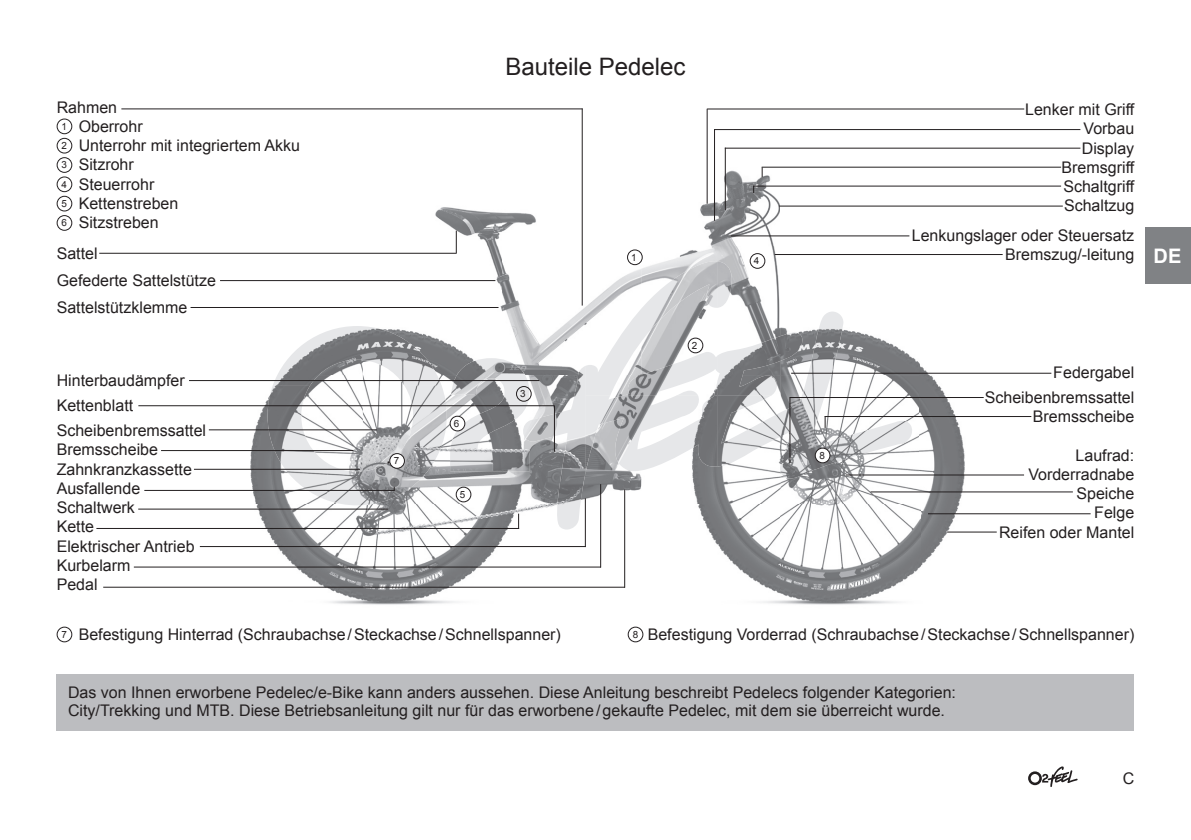
<style>
.page{position:relative;width:1191px;height:840px;background:#fff}
.page>*{position:absolute;margin:0;border:0;box-sizing:border-box;transform-origin:0 0}
.t1{font:24px "Arial";color:#231f20}
.t2{font:700 20px "Arial";color:#fff}
.t3{font:16px/19.2px "Arial";color:#231f20}
.t4{font:9.8px "Arial";color:#231f20}
</style>
<div class="page">
<div style="left:1145px;top:227px;width:46px;height:56px;background:#808285"></div>
<svg style="left:1028px;top:766px;width:50px;height:20px"></svg>
<img style="left:224px;top:117px;width:765px;height:514px">
<img style="left:585px;top:261px;width:259px;height:134px">
<img style="left:519px;top:365px;width:66px;height:164px">
<img style="left:585px;top:395px;width:132px;height:79px">
<img style="left:717px;top:395px;width:133px;height:83px">
<img style="left:850px;top:420px;width:66px;height:37px">
<img style="left:450px;top:358px;width:80px;height:113px">
<img style="left:273px;top:326px;width:169px;height:59px">
<img style="left:267px;top:385px;width:60px;height:115px">
<img style="left:387px;top:385px;width:60px;height:115px">
<img style="left:327px;top:462px;width:60px;height:43px">
<div style="left:456px;top:486px;width:15px;height:16px;border:1px solid #231f20;border-radius:50%"></div>
<div style="left:750px;top:253px;width:15px;height:15px;background:#fff;border-radius:50%"></div>
<div style="left:749px;top:253px;width:16px;height:15px;border:1px solid #231f20;border-radius:50%"></div>
<div style="left:516px;top:386px;width:15px;height:15px;border:1px solid #231f20;border-radius:50%"></div>
<div style="left:687px;top:337px;width:16px;height:16px;border:1px solid #231f20;border-radius:50%"></div>
<div style="left:627px;top:249px;width:15px;height:16px;border:1px solid #231f20;border-radius:50%"></div>
<div style="left:450px;top:416px;width:15px;height:14px;background:#fff;border-radius:50%"></div>
<div style="left:450px;top:415px;width:15px;height:16px;border:1px solid #231f20;border-radius:50%"></div>
<div style="left:390px;top:453px;width:14px;height:15px;background:#fff;border-radius:50%"></div>
<div style="left:389px;top:453px;width:16px;height:15px;border:1px solid #231f20;border-radius:50%"></div>
<div style="left:815px;top:448px;width:15px;height:14px;background:#fff;border-radius:50%"></div>
<div style="left:815px;top:447px;width:15px;height:16px;border:1px solid #231f20;border-radius:50%"></div>
<hr style="left:209px;top:429px;width:168px;height:1px;background:#231f20">
<hr style="left:161px;top:450px;width:192px;height:1px;background:#231f20">
<div style="left:57px;top:674px;width:1077px;height:56px;background:#bcbdc0"></div>
<hr style="left:121px;top:108px;width:461px;height:1px;background:#231f20">
<hr style="left:707px;top:108px;width:317px;height:1px;background:#231f20">
<hr style="left:714px;top:129px;width:366px;height:1px;background:#231f20">
<hr style="left:725px;top:147px;width:355px;height:1px;background:#231f20">
<hr style="left:761px;top:166px;width:300px;height:1px;background:#231f20">
<hr style="left:753px;top:185px;width:308px;height:1px;background:#231f20">
<hr style="left:779px;top:205px;width:283px;height:1px;background:#231f20">
<hr style="left:731px;top:235px;width:178px;height:1px;background:#231f20">
<hr style="left:774px;top:254px;width:228px;height:1px;background:#231f20">
<hr style="left:791px;top:372px;width:260px;height:1px;background:#231f20">
<hr style="left:845px;top:474px;width:179px;height:1px;background:#231f20">
<hr style="left:870px;top:491px;width:202px;height:1px;background:#231f20">
<hr style="left:928px;top:513px;width:162px;height:1px;background:#231f20">
<hr style="left:947px;top:531px;width:49px;height:1px;background:#231f20">
<hr style="left:789px;top:397px;width:194px;height:1px;background:#231f20">
<hr style="left:824px;top:416px;width:207px;height:1px;background:#231f20">
<hr style="left:220px;top:280px;width:275px;height:1px;background:#231f20">
<hr style="left:190px;top:307px;width:308px;height:1px;background:#231f20">
<hr style="left:189px;top:380px;width:350px;height:1px;background:#231f20">
<hr style="left:99px;top:252px;width:357px;height:1px;background:#231f20">
<hr style="left:144px;top:489px;width:250px;height:1px;background:#231f20">
<hr style="left:200px;top:545px;width:386px;height:1px;background:#231f20">
<hr style="left:134px;top:566px;width:467px;height:1px;background:#231f20">
<hr style="left:103px;top:586px;width:522px;height:1px;background:#231f20">
<hr style="left:138px;top:508px;width:250px;height:1px;background:#231f20">
<hr style="left:582px;top:108px;width:1px;height:197px;background:#231f20">
<hr style="left:706px;top:109px;width:1px;height:95px;background:#231f20">
<hr style="left:714px;top:129px;width:1px;height:92px;background:#231f20">
<hr style="left:725px;top:147px;width:1px;height:63px;background:#231f20">
<svg style="left:456px;top:230px;width:1px;height:23px"></svg>
<hr style="left:194px;top:468px;width:166px;height:1px;background:#231f20">
<hr style="left:96px;top:527px;width:423px;height:1px;background:#231f20">
<svg style="left:518px;top:513px;width:1px;height:15px"></svg>
<hr style="left:585px;top:498px;width:1px;height:48px;background:#231f20">
<hr style="left:600px;top:484px;width:1px;height:83px;background:#231f20">
<hr style="left:624px;top:489px;width:1px;height:98px;background:#231f20">
<hr style="left:789px;top:397px;width:1px;height:66px;background:#231f20">
<div style="left:628px;top:626px;width:15px;height:16px;border:1px solid #231f20;border-radius:50%"></div>
<div style="left:57px;top:626px;width:15px;height:16px;border:1px solid #231f20;border-radius:50%"></div>
<div style="left:57px;top:215px;width:15px;height:15px;border:1px solid #231f20;border-radius:50%"></div>
<div style="left:57px;top:176px;width:15px;height:16px;border:1px solid #231f20;border-radius:50%"></div>
<div style="left:57px;top:157px;width:15px;height:16px;border:1px solid #231f20;border-radius:50%"></div>
<div style="left:57px;top:138px;width:15px;height:15px;border:1px solid #231f20;border-radius:50%"></div>
<div style="left:57px;top:118px;width:15px;height:16px;border:1px solid #231f20;border-radius:50%"></div>
<div style="left:57px;top:196px;width:15px;height:15px;border:1px solid #231f20;border-radius:50%"></div>
<hr style="left:138px;top:405px;width:416px;height:1px;background:#231f20">
<hr style="left:554px;top:405px;width:1px;height:46px;background:#231f20">
<p class="t3" style="left:79px;top:98px;width:223px;text-indent:-22px">Rahmen<br>Oberrohr<br>Unterrohr mit integriertem Akku<br>Sitzrohr<br>Steuerrohr<br>Kettenstreben<br>Sitzstreben</p>
<p class="t3" style="left:57px;top:239px;width:161px;line-height:27.2px">Sattel<br>Gefederte Sattelstütze<br>Sattelstützklemme</p>
<p class="t4" style="left:62px;top:120px;width:7px">1</p>
<p class="t4" style="left:62px;top:139px;width:7px">2</p>
<p class="t4" style="left:62px;top:158px;width:7px">3</p>
<p class="t4" style="left:62px;top:178px;width:7px">4</p>
<p class="t4" style="left:62px;top:197px;width:7px">5</p>
<p class="t4" style="left:62px;top:216px;width:7px">6</p>
<p class="t3" style="left:57px;top:368px;width:151px;line-height:24.8px">Hinterbaudämpfer<br>Kettenblatt<br>Scheibenbremssattel</p>
<p class="t3" style="left:57px;top:440px;width:139px">Bremsscheibe<br>Zahnkranzkassette<br>Ausfallende<br>Schaltwerk<br>Kette<br>Elektrischer Antrieb<br>Kurbelarm<br>Pedal</p>
<h1 class="t1" style="left:505px;top:51px;width:182px">Bauteile Pedelec</h1>
<p class="t4" style="left:394px;top:454px;width:7px">7</p>
<p class="t4" style="left:454px;top:416px;width:7px">6</p>
<p class="t4" style="left:460px;top:487px;width:7px">5</p>
<p class="t4" style="left:520px;top:387px;width:7px">3</p>
<p class="t4" style="left:631px;top:250px;width:7px">1</p>
<p class="t4" style="left:692px;top:338px;width:7px">2</p>
<p class="t4" style="left:754px;top:254px;width:7px">4</p>
<p class="t4" style="left:819px;top:448px;width:7px">8</p>
<p class="t3" style="left:1025px;top:100px;width:111px;text-align:right">Lenker mit Griff<br>Vorbau<br>Display<br>Bremsgriff<br>Schaltgriff<br>Schaltzug</p>
<p class="t3" style="left:912px;top:225px;width:224px;text-align:right">Lenkungslager oder Steuersatz<br>Bremszug/-leitung</p>
<p class="t3" style="left:984px;top:360px;width:151px;line-height:24.8px;text-align:right">Federgabel<br>Scheibenbremssattel</p>
<p class="t3" style="left:1033px;top:407px;width:103px">Bremsscheibe</p>
<p class="t3" style="left:999px;top:445px;width:137px;text-align:right">Laufrad:<br>Vorderradnabe<br>Speiche<br>Felge<br>Reifen oder Mantel</p>
<p class="t3" style="left:62px;top:624px;width:501px"><sup>7</sup> Befestigung Hinterrad (Schraubachse / Steckachse / Schnellspanner)</p>
<p class="t3" style="left:632px;top:624px;width:503px"><sup>8</sup> Befestigung Vorderrad (Schraubachse / Steckachse / Schnellspanner)</p>
<p class="t3" style="left:68px;top:683px;width:889px;line-height:18px">Das von Ihnen erworbene Pedelec/e-Bike kann anders aussehen. Diese Anleitung beschreibt Pedelecs folgender Kategorien:<br>City/Trekking und MTB. Diese Betriebsanleitung gilt nur fü r das erworbene / gekaufte Pedelec, mit dem sie ü berreicht wurde.</p>
<p class="t2" style="left:1153px;top:242px;width:29px">DE</p>
<p class="t3" style="left:1122px;top:768px;width:13px">C</p>
</div>
